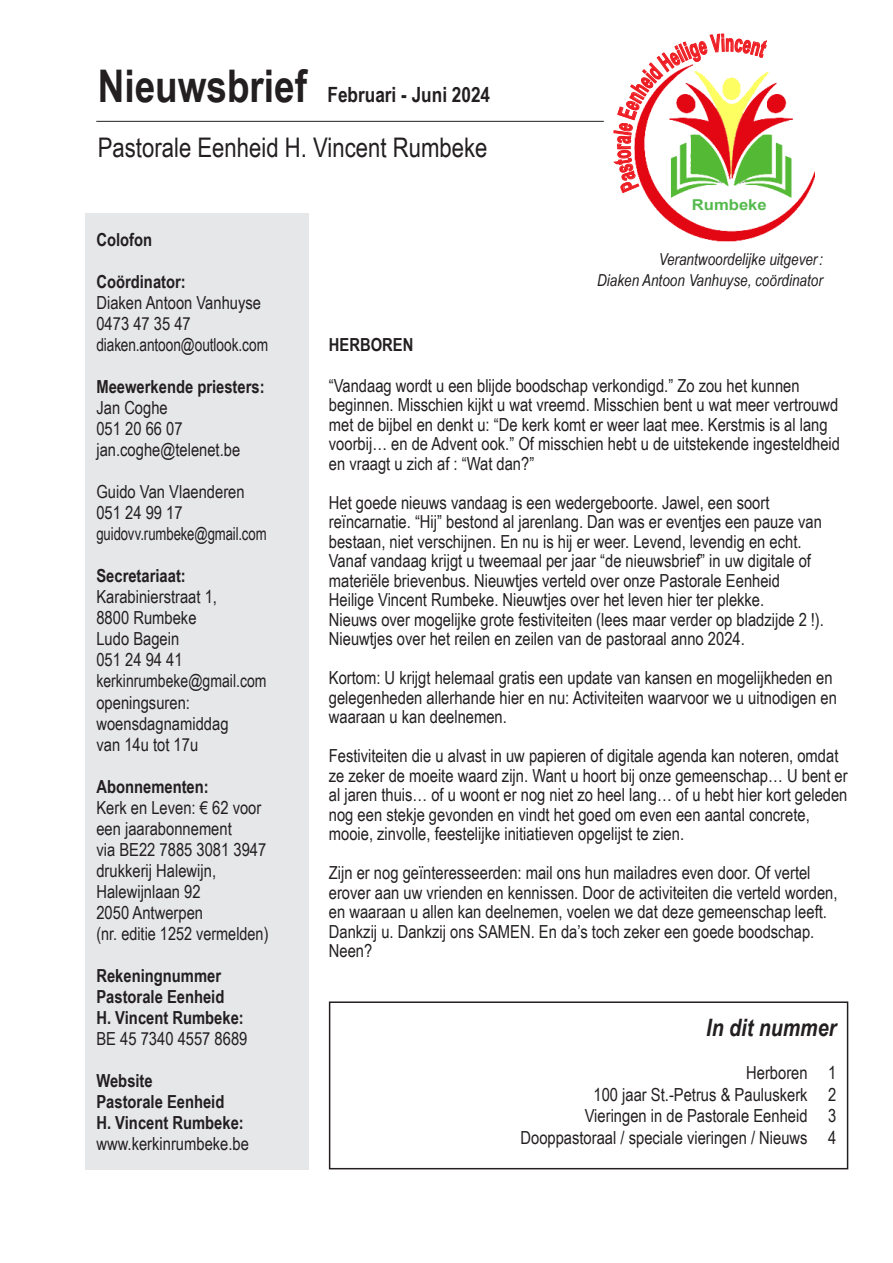
<style>
.page{position:relative;width:893px;height:1263px;background:#fff}
.page>*{position:absolute;margin:0;border:0;box-sizing:border-box;transform-origin:0 0}
.t1{font:27px "Arial Narrow";color:#231f20}
.t2{font:italic 700 24px "Arial Narrow";color:#231f20}
.t3{font:700 21px "Arial Narrow";color:#231f20}
.t4{font:18px/19.5px "Arial Narrow";color:#231f20}
.t5{font:700 18px "Arial Narrow";color:#231f20}
.t6{font:18px "Arial Narrow";color:#231f20;scale:.93 1}
.t7{font:18px "Arial Narrow";color:#231f20;scale:.89 1}
.t8{font:18px "Arial Narrow";color:#231f20;scale:.95 1}
.t9{font:italic 16.5px "Arial Narrow";color:#231f20}
.t10{font:700 15px "Arial";color:#55ba4d;scale:1.11 1}
.s1{font-size:45px}
</style>
<div class="page">
<hr style="left:96px;top:121px;width:508px;height:1px;background:#231f20">
<div style="left:85px;top:213px;width:223px;height:956px;background:#e6e7e9"></div>
<div style="left:329px;top:1001px;width:519px;height:168px;border:2px solid #231f20"></div>
<img style="left:645px;top:71px;width:170px;height:171px">
<svg style="left:634px;top:64px;width:134px;height:129px"></svg>
<p class="t3" style="left:98px;top:79px;width:394px"><span class="s1">Nieuwsbrief</span> Februari - Juni 2024</p>
<p class="t1" style="left:98px;top:128px;width:391px">Pastorale Eenheid H. Vincent Rumbeke</p>
<p class="t10" style="left:692px;top:194px;width:69px">Rumbeke</p>
<p class="t5" style="left:96px;top:226px;width:57px">Colofon</p>
<p class="t5" style="left:96px;top:268px;width:91px">Coördinator:</p>
<p class="t4" style="left:96px;top:293px;width:166px">Diaken Antoon Vanhuyse</p>
<p class="t4" style="left:96px;top:314px;width:96px">0473 47 35 47</p>
<p class="t6" style="left:96px;top:332px;width:186px">diaken.antoon@outlook.com</p>
<p class="t5" style="left:96px;top:373px;width:170px">Meewerkende priesters:</p>
<p class="t4" style="left:96px;top:398px;width:73px">Jan Coghe</p>
<p class="t4" style="left:96px;top:419px;width:88px">051 20 66 07</p>
<p class="t4" style="left:96px;top:440px;width:145px">jan.coghe@telenet.be</p>
<p class="t4" style="left:96px;top:482px;width:150px">Guido Van Vlaenderen</p>
<p class="t4" style="left:96px;top:503px;width:88px">051 24 99 17</p>
<p class="t7" style="left:96px;top:521px;width:193px">guidovv.rumbeke@gmail.com</p>
<p class="t5" style="left:96px;top:562px;width:91px">Secretariaat:</p>
<p class="t4" style="left:96px;top:587px;width:122px">Karabinierstraat 1,</p>
<p class="t4" style="left:96px;top:608px;width:102px">8800 Rumbeke</p>
<p class="t4" style="left:96px;top:629px;width:84px">Ludo Bagein</p>
<p class="t4" style="left:96px;top:650px;width:88px">051 24 94 41</p>
<p class="t8" style="left:96px;top:668px;width:181px">kerkinrumbeke@gmail.com</p>
<p class="t4" style="left:96px;top:692px;width:95px">openingsuren:</p>
<p class="t4" style="left:96px;top:713px;width:134px">woensdagnamiddag</p>
<p class="t4" style="left:96px;top:734px;width:103px">van 14u tot 17u</p>
<p class="t5" style="left:96px;top:772px;width:114px">Abonnementen:</p>
<p class="t4" style="left:96px;top:797px;width:166px">Kerk en Leven: € 62 voor</p>
<p class="t4" style="left:96px;top:818px;width:137px">een jaarabonnement</p>
<p class="t4" style="left:96px;top:839px;width:171px">via BE22 7885 3081 3947</p>
<p class="t4" style="left:96px;top:860px;width:121px">drukkerij Halewijn,</p>
<p class="t4" style="left:96px;top:881px;width:106px">Halewijnlaan 92</p>
<p class="t4" style="left:96px;top:902px;width:108px">2050 Antwerpen</p>
<p class="t4" style="left:96px;top:923px;width:174px">(nr. editie 1252 vermelden)</p>
<p class="t5" style="left:96px;top:961px;width:126px">Rekeningnummer</p>
<p class="t5" style="left:96px;top:982px;width:129px">Pastorale Eenheid</p>
<p class="t5" style="left:96px;top:1003px;width:149px">H. Vincent Rumbeke:</p>
<p class="t4" style="left:96px;top:1028px;width:153px">BE 45 7340 4557 8689</p>
<p class="t5" style="left:96px;top:1066px;width:58px">Website</p>
<p class="t5" style="left:96px;top:1087px;width:129px">Pastorale Eenheid</p>
<p class="t5" style="left:96px;top:1108px;width:149px">H. Vincent Rumbeke:</p>
<p class="t4" style="left:96px;top:1133px;width:154px">www.kerkinrumbeke.be</p>
<p class="t9" style="left:659px;top:247px;width:165px">Verantwoordelijke uitgever:</p>
<p class="t9" style="left:597px;top:268px;width:227px">Diaken Antoon Vanhuyse, coördinator</p>
<p class="t5" style="left:329px;top:331px;width:86px">HERBOREN</p>
<p class="t4" style="left:329px;top:375px;width:472px">“Vandaag wordt u een blijde boodschap verkondigd.” Zo zou het kunnen</p>
<p class="t4" style="left:329px;top:394px;width:513px">beginnen. Misschien kijkt u wat vreemd. Misschien bent u wat meer vertrouwd met de bijbel en denkt u: “De kerk komt er weer laat mee. Kerstmis is al lang voorbij… en de Advent ook.” Of misschien hebt u de uitstekende ingesteldheid en vraagt u zich af : “Wat dan?”</p>
<p class="t4" style="left:329px;top:492px;width:442px">Het goede nieuws vandaag is een wedergeboorte. Jawel, een soort</p>
<p class="t4" style="left:329px;top:511px;width:495px">reïncarnatie. “Hij” bestond al jarenlang. Dan was er eventjes een pauze van bestaan, niet verschijnen. En nu is hij er weer. Levend, levendig en echt.</p>
<p class="t4" style="left:329px;top:550px;width:484px">Vanaf vandaag krijgt u tweemaal per jaar “de nieuwsbrief” in uw digitale of materiële brievenbus. Nieuwtjes verteld over onze Pastorale Eenheid</p>
<p class="t4" style="left:329px;top:589px;width:437px">Heilige Vincent Rumbeke. Nieuwtjes over het leven hier ter plekke.</p>
<p class="t4" style="left:329px;top:609px;width:497px">Nieuws over mogelijke grote festiviteiten (lees maar verder op bladzijde 2 !).<br>Nieuwtjes over het reilen en zeilen van de pastoraal anno 2024.</p>
<p class="t4" style="left:329px;top:667px;width:509px">Kortom: U krijgt helemaal gratis een update van kansen en mogelijkheden en gelegenheden allerhande hier en nu: Activiteiten waarvoor we u uitnodigen en waaraan u kan deelnemen.</p>
<p class="t4" style="left:329px;top:745px;width:520px">Festiviteiten die u alvast in uw papieren of digitale agenda kan noteren, omdat ze zeker de moeite waard zijn. Want u hoort bij onze gemeenschap… U bent er al jaren thuis… of u woont er nog niet zo heel lang… of u hebt hier kort geleden nog een stekje gevonden en vindt het goed om even een aantal concrete, mooie, zinvolle, feestelijke initiatieven opgelijst te zien.</p>
<p class="t4" style="left:329px;top:862px;width:483px">Zijn er nog geïnteresseerden: mail ons hun mailadres even door. Of vertel</p>
<p class="t4" style="left:329px;top:882px;width:510px">erover aan uw vrienden en kennissen. Door de activiteiten die verteld worden, en waaraan u allen kan deelnemen, voelen we dat deze gemeenschap leeft.<br>Dankzij u. Dankzij ons SAMEN. En da’s toch zeker een goede boodschap.<br>Neen?</p>
<p class="t2" style="left:706px;top:1009px;width:132px">In dit nummer</p>
<p class="t4" style="left:746px;top:1062px;width:92px">Herboren 1</p>
<p class="t4" style="left:593px;top:1084px;width:244px">100 jaar St.-Petrus &amp; Pauluskerk 2</p>
<p class="t4" style="left:585px;top:1105px;width:253px">Vieringen in de Pastorale Eenheid 3</p>
<p class="t4" style="left:520px;top:1127px;width:317px">Dooppastoraal / speciale vieringen / Nieuws 4</p>
</div>
